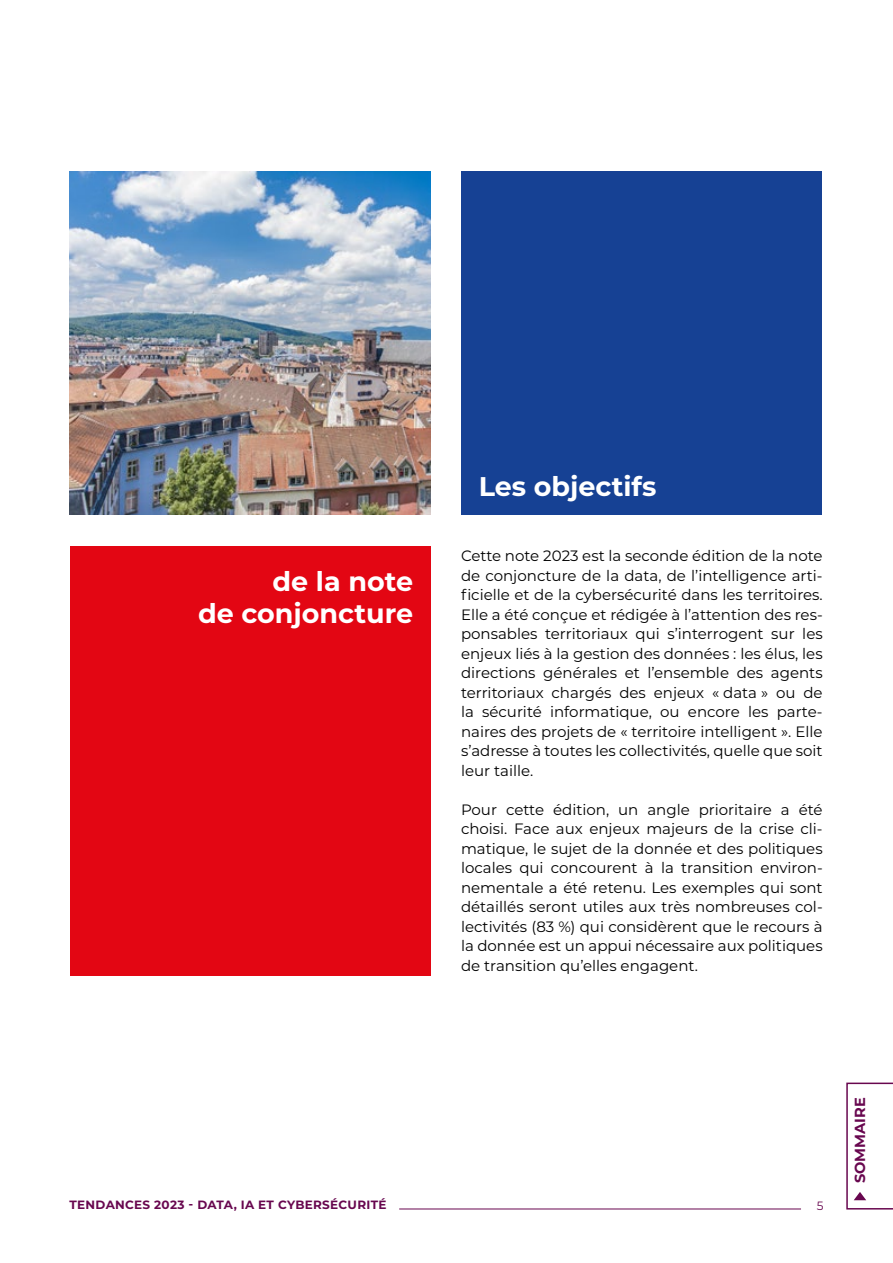
<style>
.page{position:relative;width:893px;height:1263px;background:#fff}
.page>*{position:absolute;margin:0;border:0;box-sizing:border-box;transform-origin:0 0}
.t1{font:700 27px/32.4px "Montserrat";color:#fff;text-align:right}
.t2{font:15px/19.5px "Montserrat";color:#000;text-align:justify}
.t3{font:700 14.55px "Montserrat";color:#68074f}
.t4{font:700 12px "Montserrat";letter-spacing:.025em;color:#68074f}
.t5{font:12px "Montserrat";color:#68074f}
</style>
<div class="page">
<hr style="left:399px;top:1209px;width:402px;height:1px;background:#68074f">
<svg style="left:846px;top:1082px;width:47px;height:127px"></svg>
<div style="left:461px;top:171px;width:361px;height:344px;background:#164194"></div>
<div style="left:70px;top:546px;width:361px;height:430px;background:#e30613"></div>
<img style="left:70px;top:171px;width:360px;height:344px">
<h1 class="t1" style="left:198px;top:563px;width:217px">de la note<br>de conjoncture</h1>
<h1 class="t1" style="left:479px;top:469px;width:179px">Les objectifs</h1>
<p class="t2" style="left:461px;top:545px;width:363px">Cette note 2023 est la seconde édition de la note de conjoncture de la data, de l’intelligence arti&shy;ficielle et de la cybersécurité dans les territoires.<br>Elle a été conçue et rédigée à l’attention des res&shy;ponsables territoriaux qui s’interrogent sur les enjeux liés à la gestion des données : les élus, les directions générales et l’ensemble des agents territoriaux chargés des enjeux « data » ou de la sécurité informatique, ou encore les parte&shy;naires des projets de « territoire intelligent ». Elle s’adresse à toutes les collectivités, quelle que soit leur taille.</p>
<p class="t2" style="left:461px;top:799px;width:363px">Pour cette édition, un angle prioritaire a été choisi. Face aux enjeux majeurs de la crise cli&shy;matique, le sujet de la donnée et des politiques locales qui concourent à la transition environ&shy;nementale a été retenu. Les exemples qui sont détaillés seront utiles aux très nombreuses col&shy;lectivités (83 %) qui considèrent que le recours à la donnée est un appui nécessaire aux politiques de transition qu’elles engagent.</p>
<p class="t4" style="left:70px;top:1196px;width:318px">TENDANCES 2023 - DATA, IA ET CYBERSÉCURITÉ</p>
<p class="t5" style="left:817px;top:1198px;width:8px">5</p>
<p class="t3" style="left:849px;top:1183px;width:87px;rotate:-90deg">SOMMAIRE</p>
</div>
